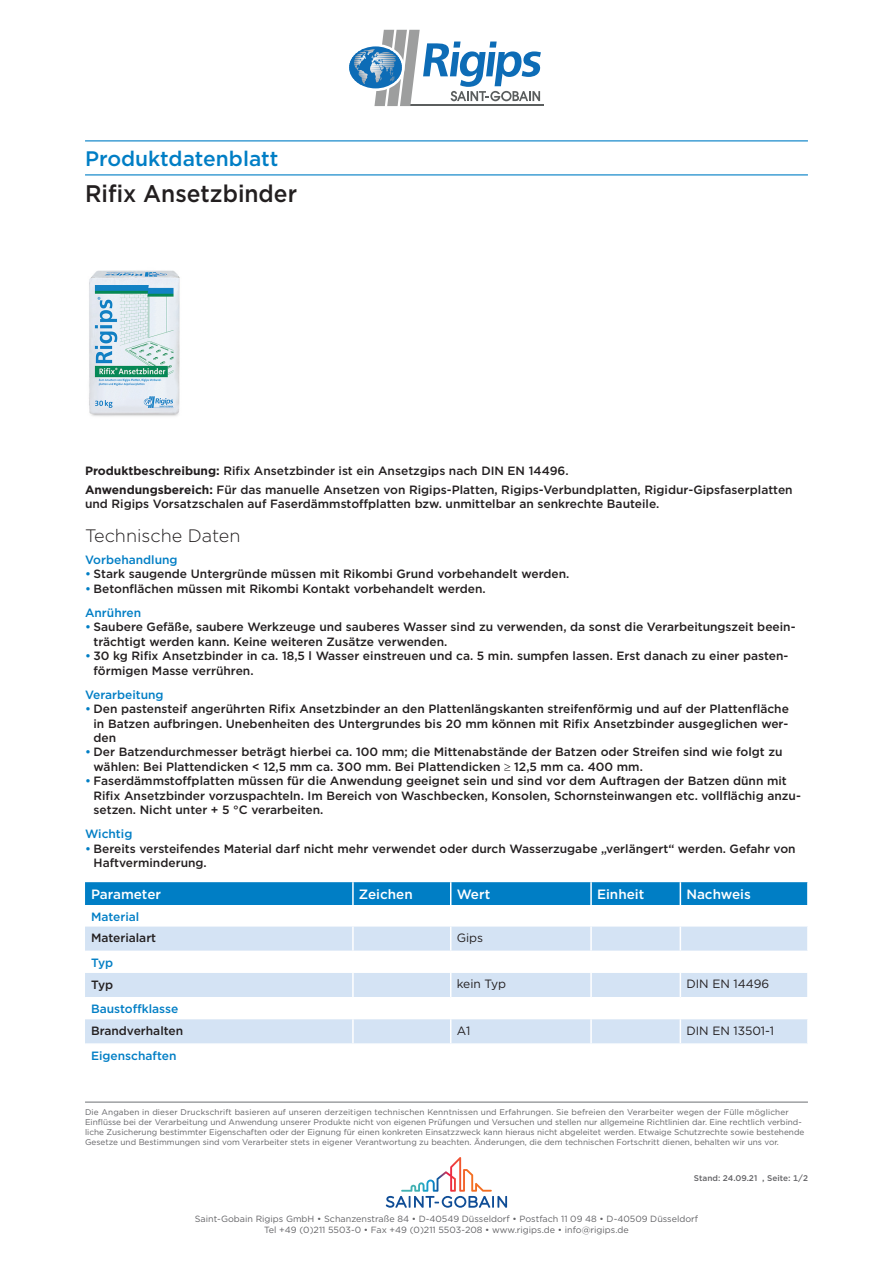
<style>
.page{position:relative;width:893px;height:1263px;background:#fff}
.page>*{position:absolute;margin:0;border:0;box-sizing:border-box;transform-origin:0 0}
.Product_Name{font:500 24px "Gotham";color:#231f20;scale:.95 1}
.t1{font:500 21px "Gotham";color:#007ec5}
.Technische_daten{font:300 18px "Gotham";color:#231f20}
.column_header_column{font:500 13.5px "Gotham";color:#fff}
.product_description{font:500 12px/14.4px "Gotham";color:#231f20}
.attribute_group{font:500 12px "Gotham";color:#007ec5}
.Product_Description{font:500 12px "Gotham";color:#231f20}
.column_1{font:500 12px "Gotham";color:#231f20}
.column_5{font:12px "Gotham";color:#231f20}
.column_3{font:12px "Gotham";color:#231f20}
.t2{font:9px/10.8px "Gotham";color:#636366;text-align:center}
.t3{font:8.25px/9.8px "Gotham";color:#636366}
.t4{font:500 8.25px "Gotham";color:#636366}
.s1{font-weight:700}
.s2{color:#007ec5}
</style>
<div class="page">
<hr style="left:85px;top:140px;width:723px;height:1px;background:#007ec5">
<hr style="left:85px;top:174px;width:723px;height:1px;background:#007ec5">
<hr style="left:85px;top:1101px;width:723px;height:2px;background:#9d9fa2">
<svg style="left:386px;top:1157px;width:121px;height:51px"></svg>
<hr style="left:410px;top:105px;width:134px;height:1px;background:#5b5e5e">
<svg style="left:349px;top:30px;width:192px;height:76px"></svg>
<svg style="left:85px;top:926px;width:722px;height:117px;fill:#d4e3f4"></svg>
<div style="left:85px;top:882px;width:722px;height:23px;background:#007ec5"></div>
<hr style="left:352px;top:926px;width:2px;height:24px;background:#fff">
<svg style="left:450px;top:926px;width:1px;height:24px"></svg>
<hr style="left:590px;top:926px;width:2px;height:24px;background:#fff">
<svg style="left:680px;top:926px;width:1px;height:24px"></svg>
<hr style="left:85px;top:950px;width:268px;height:2px;background:#fff">
<hr style="left:353px;top:950px;width:98px;height:2px;background:#fff">
<hr style="left:451px;top:950px;width:140px;height:2px;background:#fff">
<hr style="left:591px;top:950px;width:89px;height:2px;background:#fff">
<hr style="left:680px;top:950px;width:129px;height:2px;background:#fff">
<hr style="left:352px;top:973px;width:2px;height:24px;background:#fff">
<svg style="left:450px;top:973px;width:1px;height:24px"></svg>
<hr style="left:590px;top:973px;width:2px;height:24px;background:#fff">
<svg style="left:680px;top:973px;width:1px;height:24px"></svg>
<hr style="left:85px;top:997px;width:268px;height:1px;background:#fff">
<hr style="left:353px;top:997px;width:98px;height:1px;background:#fff">
<hr style="left:451px;top:997px;width:140px;height:1px;background:#fff">
<hr style="left:591px;top:997px;width:89px;height:1px;background:#fff">
<hr style="left:680px;top:997px;width:129px;height:1px;background:#fff">
<hr style="left:352px;top:1019px;width:2px;height:24px;background:#fff">
<svg style="left:450px;top:1019px;width:1px;height:24px"></svg>
<hr style="left:590px;top:1019px;width:2px;height:24px;background:#fff">
<svg style="left:680px;top:1019px;width:1px;height:24px"></svg>
<img style="left:89px;top:270px;width:91px;height:147px">
<h2 class="t1" style="left:85px;top:145px;width:195px">Produktdatenblatt</h2>
<p class="Product_Name" style="left:85px;top:178px;width:225px">Rifix Ansetzbinder</p>
<p class="Product_Description" style="left:85px;top:462px;width:485px"><span class="s1">Produktbeschreibung:</span> Rifix Ansetzbinder ist ein Ansetzgips nach DIN EN 14496.</p>
<p class="product_description" style="left:85px;top:483px;width:709px;line-height:13.5px"><span class="s1">Anwendungsbereich:</span> Für das manuelle Ansetzen von Rigips‑Platten, Rigips‑Verbundplatten, Rigidur‑Gipsfaserplatten und Rigips Vorsatzschalen auf Faserdämmstoffplatten bzw. unmittelbar an senkrechte Bauteile.</p>
<p class="Technische_daten" style="left:85px;top:525px;width:157px">Technische Daten</p>
<p class="attribute_group" style="left:85px;top:552px;width:94px">Vorbehandlung</p>
<p class="product_description" style="left:85px;top:567px;width:486px"><span class="s2">•</span> Stark saugende Untergründe müssen mit Rikombi Grund vorbehandelt werden.</p>
<p class="product_description" style="left:85px;top:581px;width:402px"><span class="s2">•</span> Betonflächen müssen mit Rikombi Kontakt vorbehandelt werden.</p>
<p class="attribute_group" style="left:85px;top:605px;width:58px">Anrühren</p>
<p class="product_description" style="left:94px;top:620px;width:703px;text-indent:-9px"><span class="s2">•</span> Saubere Gefäße, saubere Werkzeuge und sauberes Wasser sind zu verwenden, da sonst die Verarbeitungszeit beein‑ trächtigt werden kann. Keine weiteren Zusätze verwenden.</p>
<p class="product_description" style="left:94px;top:648px;width:696px;text-indent:-9px"><span class="s2">•</span> 30 kg Rifix Ansetzbinder in ca. 18,5 l Wasser einstreuen und ca. 5 min. sumpfen lassen. Erst danach zu einer pasten‑ förmigen Masse verrühren.</p>
<p class="attribute_group" style="left:85px;top:687px;width:80px">Verarbeitung</p>
<p class="product_description" style="left:94px;top:701px;width:697px;text-align:justify;text-indent:-9px"><span class="s2">•</span> Den pastensteif angerührten Rifix Ansetzbinder an den Plattenlängskanten streifenförmig und auf der Plattenfläche in Batzen aufbringen. Unebenheiten des Untergrundes bis 20 mm können mit Rifix Ansetzbinder ausgeglichen wer‑ den</p>
<p class="product_description" style="left:94px;top:745px;width:691px;text-indent:-9px"><span class="s2">•</span> Der Batzendurchmesser beträgt hierbei ca. 100 mm; die Mittenabstände der Batzen oder Streifen sind wie folgt zu wählen: Bei Plattendicken &lt; 12,5 mm ca. 300 mm. Bei Plattendicken ≥ 12,5 mm ca. 400 mm.</p>
<p class="product_description" style="left:94px;top:773px;width:709px;text-indent:-9px"><span class="s2">•</span> Faserdämmstoffplatten müssen für die Anwendung geeignet sein und sind vor dem Auftragen der Batzen dünn mit<br>Rifix Ansetzbinder vorzuspachteln. Im Bereich von Waschbecken, Konsolen, Schornsteinwangen etc. vollflächig anzu‑ setzen. Nicht unter + 5 °C verarbeiten.</p>
<p class="attribute_group" style="left:85px;top:826px;width:49px">Wichtig</p>
<p class="product_description" style="left:94px;top:841px;width:704px;text-indent:-9px"><span class="s2">•</span> Bereits versteifendes Material darf nicht mehr verwendet oder durch Wasserzugabe „verlängert“ werden. Gefahr von<br>Haftverminderung.</p>
<p class="column_header_column" style="left:91px;top:885px;width:72px">Parameter</p>
<p class="column_header_column" style="left:359px;top:885px;width:55px">Zeichen</p>
<p class="column_header_column" style="left:457px;top:885px;width:35px">Wert</p>
<p class="column_header_column" style="left:597px;top:885px;width:49px">Einheit</p>
<p class="column_header_column" style="left:686px;top:885px;width:66px">Nachweis</p>
<p class="attribute_group" style="left:91px;top:908px;width:50px">Material</p>
<p class="column_1" style="left:91px;top:930px;width:67px">Materialart</p>
<p class="column_3" style="left:457px;top:930px;width:28px">Gips</p>
<p class="attribute_group" style="left:91px;top:955px;width:24px">Typ</p>
<p class="column_1" style="left:91px;top:976px;width:24px">Typ</p>
<p class="column_3" style="left:457px;top:976px;width:51px">kein Typ</p>
<p class="column_5" style="left:686px;top:976px;width:84px">DIN EN 14496</p>
<p class="attribute_group" style="left:91px;top:1001px;width:89px">Baustoffklasse</p>
<p class="column_1" style="left:91px;top:1023px;width:94px">Brandverhalten</p>
<p class="column_3" style="left:457px;top:1023px;width:15px">A1</p>
<p class="column_5" style="left:686px;top:1023px;width:89px">DIN EN 13501-1</p>
<p class="attribute_group" style="left:91px;top:1047px;width:87px">Eigenschaften</p>
<p class="t3" style="left:85px;top:1107px;width:721px">Die Angaben in dieser Druckschrift basieren auf unseren derzeitigen technischen Kenntnissen und Erfahrungen. Sie befreien den Verarbeiter wegen der Fülle möglicher Einflüsse bei der Verarbeitung und Anwendung unserer Produkte nicht von eigenen Prüfungen und Versuchen und stellen nur allgemeine Richtlinien dar. Eine rechtlich verbind&shy;liche Zusicherung bestimmter Eigenschaften oder der Eignung für einen konkreten Einsatzzweck kann hieraus nicht abgeleitet werden. Etwaige Schutzrechte sowie bestehende Gesetze und Bestimmungen sind vom Verarbeiter stets in eigener Verantwortung zu beachten. Änderungen, die dem technischen Fortschritt dienen, behalten wir uns vor.</p>
<p class="t4" style="left:694px;top:1173px;width:115px">Stand: 24.09.21 , Seite: 1/2</p>
<p class="t2" style="left:195px;top:1213px;width:505px">Saint-Gobain Rigips GmbH • Schanzenstraße 84 • D-40549 Düsseldorf • Postfach 11 09 48 • D-40509 Düsseldorf<br>Tel +49 (0)211 5503-0 • Fax +49 (0)211 5503-208 • www.rigips.de • info@rigips.de</p>
</div>
